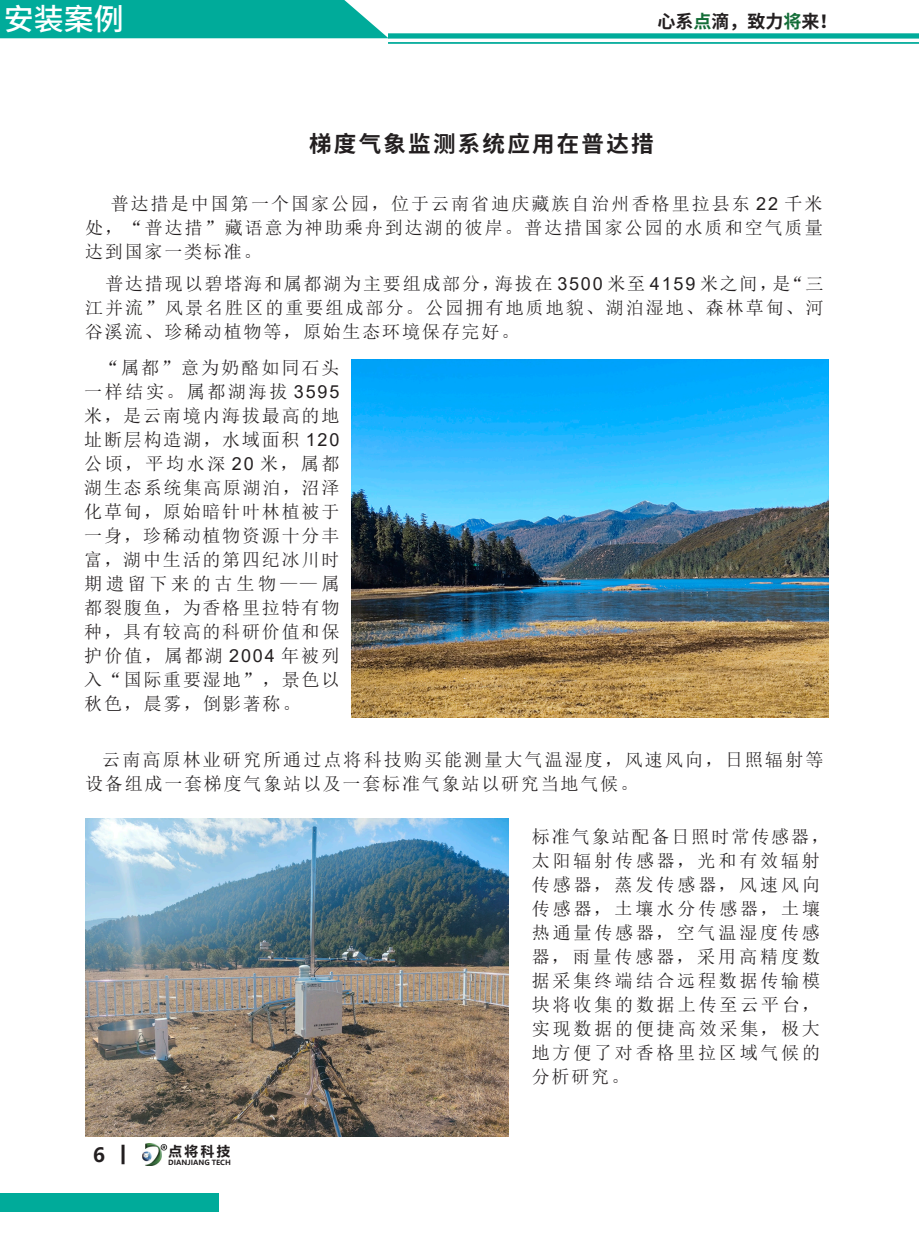
<style>
.page{position:relative;width:919px;height:1238px;background:#fff}
.page>*{position:absolute;margin:0;border:0;box-sizing:border-box;transform-origin:0 0}
.t1{font:500 30px "Source Han Sans CN";color:#fff}
.t2{font:700 22.5px "Source Han Sans CN";letter-spacing:.1em;color:#231f20}
.t3{font:700 19.5px "Microsoft Ya Hei";color:#231f20}
.t4{font:18px/24px "Sim Sun";letter-spacing:.115em;color:#231f20;text-align:justify}
.t5{font:18px/24px "Sim Sun";letter-spacing:.16em;color:#231f20}
.t6{font:700 18px "Source Han Sans CN";color:#231f20}
.t7{font:700 13.5px "Microsoft Ya Hei";color:#231f20}
.t8{font:700 7.05px "Microsoft Ya Hei";color:#231f20}
.s1{color:#136d37}
.s2{font-family:"Arial"}
</style>
<div class="page">
<div style="left:0;top:0;width:388px;height:38px;background:#00ab9a"></div>
<div style="left:0;top:1193px;width:218px;height:18px;background:#00ab9a"></div>
<img style="left:142px;top:1143px;width:19px;height:22px">
<hr style="left:121px;top:1144px;width:3px;height:20px;background:#231f20">
<svg style="left:161px;top:1144px;width:6px;height:6px"></svg>
<div style="left:388px;top:33px;width:530px;height:6px;background:#00ab9a"></div>
<hr style="left:388px;top:42px;width:530px;height:2px;background:#00ab9a">
<img style="left:351px;top:359px;width:477px;height:358px">
<img style="left:85px;top:819px;width:423px;height:317px">
<h1 class="t1" style="left:4px;top:2px;width:122px">安装案例</h1>
<p class="t6" style="left:657px;top:11px;width:182px">心系<span class="s1">点</span>滴，致力<span class="s1">将</span>来！</p>
<p class="t2" style="left:309px;top:131px;width:346px">梯度气象监测系统应用在普达措</p>
<p class="t4" style="left:85px;top:192px;width:739px;text-indent:26px">普达措是中国第一个国家公园，位于云南省迪庆藏族自治州香格里拉县东 <span class="s2">22</span> 千米处，“普达措”藏语意为神助乘舟到达湖的彼岸。普达措国家公园的水质和空气质量达到国家一类标准。</p>
<p class="t4" style="left:85px;top:271px;width:740px;text-indent:20px">普达措现以碧塔海和属都湖为主要组成部分，海拔在 <span class="s2">3500</span> 米至 <span class="s2">4159</span> 米之间，是“三江并流”风景名胜区的重要组成部分。公园拥有地质地貌、湖泊湿地、森林草甸、河谷溪流、珍稀动植物等，原始生态环境保存完好。</p>
<p class="t4" style="left:84px;top:355px;width:256px;text-indent:17px">“属都”意为奶酪如同石头一样结实。属都湖海拔 <span class="s2">3595</span>米，是云南境内海拔最高的地址断层构造湖，水域面积 <span class="s2">120</span>公顷，平均水深 <span class="s2">20</span> 米，属都湖生态系统集高原湖泊，沼泽化草甸，原始暗针叶林植被于一身，珍稀动植物资源十分丰富，湖中生活的第四纪冰川时期遗留下来的古生物——属都裂腹鱼，为香格里拉特有物种，具有较高的科研价值和保护价值，属都湖 <span class="s2">2004</span> 年被列入“国际重要湿地”，景色以秋色，晨雾，倒影著称。</p>
<p class="t4" style="left:85px;top:747px;width:740px;text-indent:17px">云南高原林业研究所通过点将科技购买能测量大气温湿度，风速风向，日照辐射等设备组成一套梯度气象站以及一套标准气象站以研究当地气候。</p>
<p class="t5" style="left:531px;top:824px;width:299px">标准气象站配备日照时常传感器，太阳辐射传感器，光和有效辐射传感器，蒸发传感器，风速风向传感器，土壤水分传感器，土壤热通量传感器，空气温湿度传感器，雨量传感器，采用高精度数据采集终端结合远程数据传输模块将收集的数据上传至云平台，实现数据的便捷高效采集，极大地方便了对香格里拉区域气候的分析研究。</p>
<p class="t3" style="left:93px;top:1141px;width:14px">6</p>
<p class="t7" style="left:168px;top:1141px;width:64px">点将科技</p>
<p class="t8" style="left:168px;top:1157px;width:64px">DIANJIANG TECH</p>
</div>
